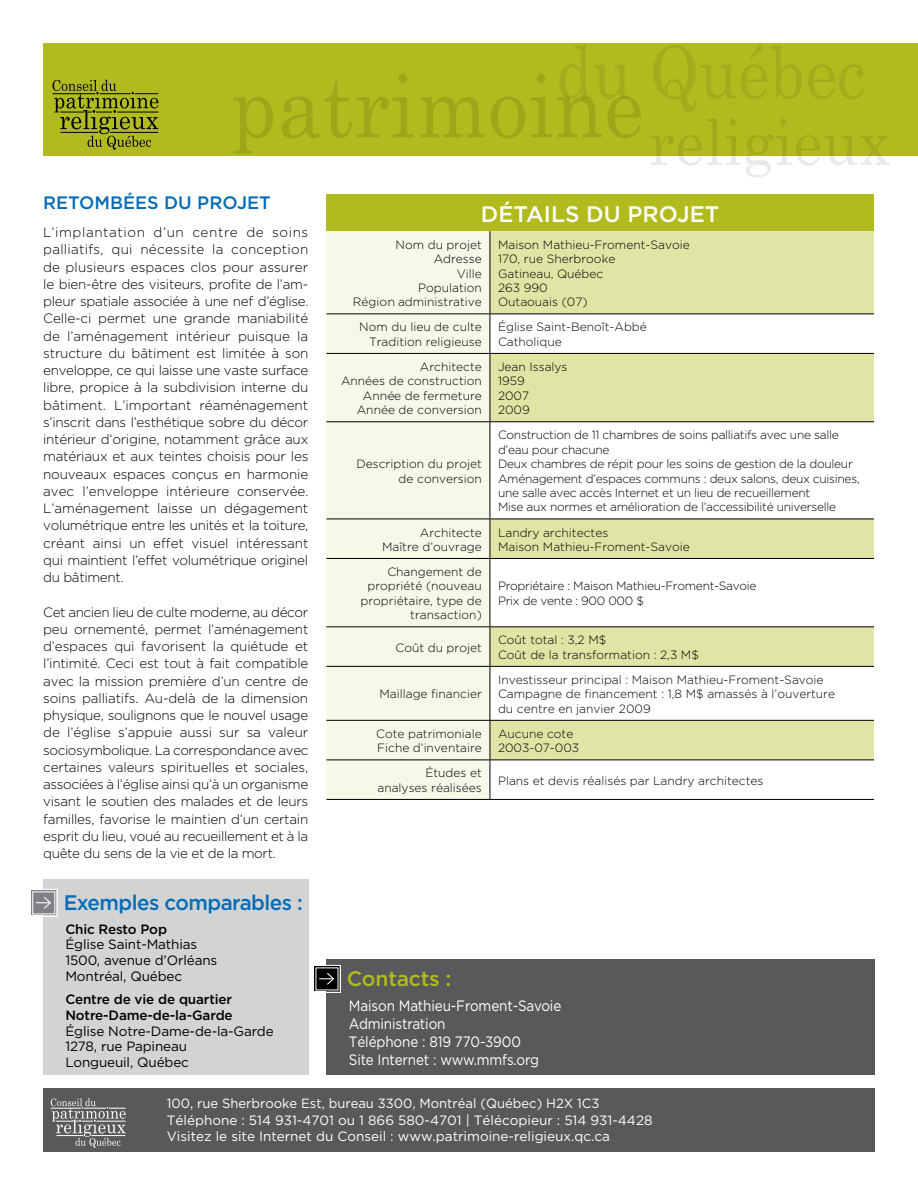
<style>
.page{position:relative;width:918px;height:1188px;background:#fff}
.page>*{position:absolute;margin:0;border:0;box-sizing:border-box;transform-origin:0 0}
.t1{font:500 22.5px "Gotham";color:#fff}
.t2{font:500 21px "Gotham";letter-spacing:-.025em;color:#036cb6}
.t3{font:500 21px "Gotham";color:#b2bb1e}
.t4{font:500 18px "Gotham";color:#036cb6}
.t5{font:15px/18px "Gotham";letter-spacing:-.01em;color:#fff;scale:.9 1}
.t6{font:300 13.5px/17.2px "Gotham";letter-spacing:-.025em;color:#000;text-align:justify}
.t7{font:13.5px/16.2px "Gotham";color:#fff}
.t8{font:13.5px/15.8px "Gotham";letter-spacing:-.01em;color:#000}
.t9{font:500 13.5px/15.8px "Gotham";letter-spacing:-.01em;color:#000}
.t10{font:13.35px "Gotham";color:#fff}
.t11{font:300 12px/14.4px "Gotham";color:#000}
.t12{font:300 12px/14.4px "Gotham";letter-spacing:-.025em;color:#000}
</style>
<div class="page">
<div style="left:43px;top:43px;width:875px;height:113px;background:#b2bb1e"></div>
<svg style="left:233px;top:97px;width:40px;height:57px"></svg>
<svg style="left:282px;top:74px;width:132px;height:64px"></svg>
<svg style="left:420px;top:97px;width:65px;height:40px"></svg>
<svg style="left:491px;top:96px;width:34px;height:42px"></svg>
<div style="left:326px;top:194px;width:548px;height:37px;background:#b2bb1e"></div>
<div style="left:326px;top:231px;width:164px;height:568px;background:#f7f8e8"></div>
<svg style="left:491px;top:231px;width:383px;height:529px;fill:#e0e4a5"></svg>
<hr style="left:490px;top:231px;width:1px;height:82px;background:#000">
<hr style="left:326px;top:313px;width:164px;height:1px;background:#000">
<hr style="left:490px;top:313px;width:384px;height:1px;background:#000">
<hr style="left:490px;top:314px;width:1px;height:39px;background:#000">
<hr style="left:326px;top:353px;width:164px;height:1px;background:#000">
<hr style="left:490px;top:353px;width:384px;height:1px;background:#000">
<hr style="left:490px;top:354px;width:1px;height:67px;background:#000">
<hr style="left:326px;top:421px;width:164px;height:1px;background:#000">
<hr style="left:490px;top:421px;width:384px;height:1px;background:#000">
<hr style="left:490px;top:422px;width:1px;height:97px;background:#000">
<hr style="left:326px;top:519px;width:164px;height:1px;background:#000">
<hr style="left:490px;top:519px;width:384px;height:1px;background:#000">
<hr style="left:490px;top:519px;width:1px;height:39px;background:#000">
<hr style="left:326px;top:558px;width:164px;height:1px;background:#000">
<hr style="left:490px;top:558px;width:384px;height:1px;background:#000">
<hr style="left:490px;top:559px;width:1px;height:67px;background:#000">
<hr style="left:326px;top:626px;width:164px;height:1px;background:#000">
<hr style="left:490px;top:626px;width:384px;height:1px;background:#000">
<hr style="left:490px;top:627px;width:1px;height:39px;background:#000">
<hr style="left:326px;top:666px;width:164px;height:1px;background:#000">
<hr style="left:490px;top:666px;width:384px;height:1px;background:#000">
<hr style="left:490px;top:667px;width:1px;height:53px;background:#000">
<hr style="left:326px;top:720px;width:164px;height:1px;background:#000">
<hr style="left:490px;top:720px;width:384px;height:1px;background:#000">
<hr style="left:490px;top:721px;width:1px;height:39px;background:#000">
<hr style="left:326px;top:760px;width:164px;height:1px;background:#000">
<hr style="left:490px;top:760px;width:384px;height:1px;background:#000">
<hr style="left:490px;top:760px;width:1px;height:39px;background:#000">
<hr style="left:326px;top:799px;width:164px;height:1px;background:#000">
<hr style="left:490px;top:799px;width:384px;height:1px;background:#000">
<div style="left:327px;top:959px;width:548px;height:116px;background:#58595b"></div>
<svg style="left:314px;top:965px;width:27px;height:28px"></svg>
<svg style="left:531px;top:46px;width:110px;height:92px"></svg>
<svg style="left:651px;top:45px;width:238px;height:132px"></svg>
<div style="left:43px;top:1089px;width:832px;height:63px;background:#58595b"></div>
<svg style="left:51px;top:1098px;width:75px;height:50px"></svg>
<div style="left:43px;top:879px;width:265px;height:196px;background:#d1d3d4"></div>
<svg style="left:31px;top:889px;width:27px;height:28px"></svg>
<svg style="left:52px;top:80px;width:107px;height:70px"></svg>
<h3 class="t4" style="left:43px;top:193px;width:229px">Retombées du projet</h3>
<p class="t6" style="left:43px;top:224px;width:267px">L’implantation d’un centre de soins palliatifs, qui nécessite la conception de plusieurs espaces clos pour assurer le bien-être des visiteurs, profite de l’am&shy;pleur spatiale associée à une nef d’église.<br>Celle-ci permet une grande maniabilité de l’aménagement intérieur puisque la structure du bâtiment est limitée à son enveloppe, ce qui laisse une vaste surface libre, propice à la subdivision interne du bâtiment. L’important réaménagement s’inscrit dans l’esthétique sobre du décor intérieur d’origine, notamment grâce aux matériaux et aux teintes choisis pour les nouveaux espaces conçus en harmonie avec l’enveloppe intérieure conservée.<br>L’aménagement laisse un dégagement volumétrique entre les unités et la toiture, créant ainsi un effet visuel intéressant qui maintient l’effet volumétrique originel du bâtiment.</p>
<p class="t6" style="left:43px;top:603px;width:267px">Cet ancien lieu de culte moderne, au décor peu ornementé, permet l’aménagement d’espaces qui favorisent la quiétude et l’intimité. Ceci est tout à fait compatible avec la mission première d’un centre de soins palliatifs. Au-delà de la dimension physique, soulignons que le nouvel usage de l’église s’appuie aussi sur sa valeur sociosymbolique. La correspondance avec certaines valeurs spirituelles et sociales, associées à l’église ainsi qu’à un organisme visant le soutien des malades et de leurs familles, favorise le maintien d’un certain esprit du lieu, voué au recueillement et à la quête du sens de la vie et de la mort.</p>
<h2 class="t2" style="left:64px;top:890px;width:241px">Exemples comparables :</h2>
<p class="t9" style="left:65px;top:921px;width:103px">Chic Resto Pop</p>
<p class="t8" style="left:65px;top:937px;width:153px">Église Saint-Mathias<br>1500, avenue d’Orléans<br>Montréal, Québec</p>
<p class="t9" style="left:65px;top:991px;width:169px">Centre de vie de quartier<br>Notre-Dame-de-la-Garde</p>
<p class="t8" style="left:65px;top:1023px;width:210px">Église Notre-Dame-de-la-Garde<br>1278, rue Papineau<br>Longueuil, Québec</p>
<h1 class="t1" style="left:481px;top:201px;width:240px">Détai ls du projet</h1>
<p class="t11" style="left:353px;top:237px;width:131px;text-align:right">Nom du projet<br>Adresse<br>Ville<br>Population<br>Région administrative</p>
<p class="t11" style="left:498px;top:237px;width:193px">Maison Mathieu-Froment-Savoie<br>170, rue Sherbrooke<br>Gatineau, Québec<br>263 990<br>Outaouais (07)</p>
<p class="t11" style="left:359px;top:320px;width:124px;text-align:right">Nom du lieu de culte<br>Tradition religieuse</p>
<p class="t11" style="left:498px;top:320px;width:150px">Église Saint-Benoît-Abbé<br>Catholique</p>
<p class="t11" style="left:341px;top:359px;width:142px;text-align:right">Architecte<br>Années de construction<br>Année de fermeture<br>Année de conversion</p>
<p class="t11" style="left:498px;top:359px;width:71px">Jean Issalys<br>1959<br>2007<br>2009</p>
<p class="t12" style="left:498px;top:428px;width:363px">Construction de 11 chambres de soins palliatifs avec une salle d’eau pour chacune<br>Deux chambres de répit pour les soins de gestion de la douleur Aménagement d’espaces communs : deux salons, deux cuisines, une salle avec accès I nternet et un lieu de recueillement<br>Mise aux normes et amélioration de l’accessibilité universelle</p>
<p class="t11" style="left:356px;top:457px;width:127px;text-align:right">Description du projet de conversion</p>
<p class="t11" style="left:382px;top:525px;width:101px;text-align:right">Architecte<br>Maître d’ouvrage</p>
<p class="t11" style="left:498px;top:525px;width:193px">Landry architectes<br>Maison Mathieu-Froment-Savoie</p>
<p class="t11" style="left:361px;top:564px;width:123px;text-align:right">Changement de propriété (nouveau propriétaire, type de transaction)</p>
<p class="t12" style="left:498px;top:579px;width:260px">Propriétaire : Maison Mathieu-Froment-Savoie<br>Prix de vente : 900 000 $</p>
<p class="t11" style="left:395px;top:640px;width:88px">Coût du projet</p>
<p class="t11" style="left:498px;top:633px;width:202px">Coût total : 3,2 M$<br>Coût de la transformation : 2,3 M$</p>
<p class="t11" style="left:380px;top:687px;width:104px">Maillage financier</p>
<p class="t11" style="left:498px;top:672px;width:339px">I nvestisseur principal : Maison Mathieu-Froment-Savoie<br>Campagne de financement : 1,8 M$ amassés à l’ouverture du centre en janvier 2009</p>
<p class="t11" style="left:376px;top:726px;width:107px">Cote patrimoniale<br>Fiche d’inventaire</p>
<p class="t11" style="left:498px;top:726px;width:83px">Aucune cote<br>2003-07-003</p>
<p class="t11" style="left:378px;top:766px;width:106px;text-align:right">Études et analyses réalisées</p>
<p class="t11" style="left:498px;top:773px;width:267px">Plans et devis réalisés par Landry architectes</p>
<h2 class="t3" style="left:347px;top:966px;width:106px">Contacts :</h2>
<p class="t5" style="left:349px;top:996px;width:238px">Maison Mathieu-Froment-Savoie<br>Administration<br>Téléphone : 819 770-3900<br>Site Internet : www.mmfs.org</p>
<p class="t10" style="left:167px;top:1096px;width:434px">100, rue Sherbrooke Est, bureau 3300, Montréal (Québec) H2X 1C3</p>
<p class="t7" style="left:167px;top:1111px;width:487px">Téléphone : 514 931-4701 ou 1 866 580-4701 | Télécopieur : 514 931-4428<br>Visitez le site Internet du Conseil : www.patrimoine-religieux.qc.ca</p>
</div>
